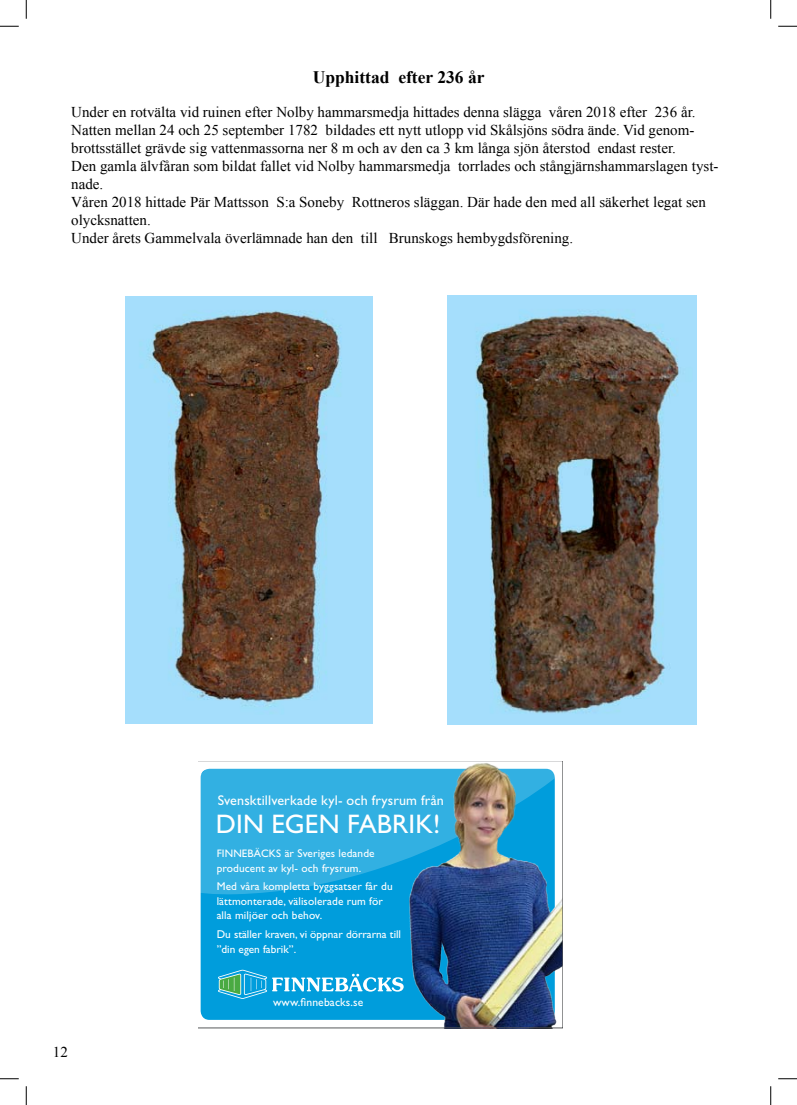
<style>
.page{position:relative;width:797px;height:1105px;background:#fff}
.page>*{position:absolute;margin:0;border:0;box-sizing:border-box;transform-origin:0 0}
.t1{font:26.88px "Gill Sans";letter-spacing:.005em;color:#fff}
.t2{font:700 17.5px "Times New Roman";color:#000}
.t3{font:15px/18px "Times New Roman";color:#000}
.t4{font:14.12px "Gill Sans";letter-spacing:.01em;color:#fff}
.t5{font:11.62px "Gill Sans";letter-spacing:.01em;color:#fff}
.t6{font:11.38px/14.5px "Gill Sans";letter-spacing:.01em;color:#fff}
.s1{font-size:10.88px}
</style>
<div class="page">
<img style="left:198px;top:761px;width:365px;height:267px">
<img style="left:125px;top:296px;width:247px;height:427px">
<img style="left:447px;top:296px;width:249px;height:429px">
<svg style="left:0;top:25px;width:19px;height:2px"></svg>
<svg style="left:778px;top:25px;width:19px;height:2px"></svg>
<svg style="left:0;top:1078px;width:19px;height:1px"></svg>
<svg style="left:778px;top:1078px;width:19px;height:1px"></svg>
<svg style="left:25px;top:0;width:2px;height:19px"></svg>
<svg style="left:25px;top:1086px;width:2px;height:19px"></svg>
<svg style="left:770px;top:0;width:1px;height:19px"></svg>
<svg style="left:770px;top:1086px;width:1px;height:19px"></svg>
<p class="t2" style="left:313px;top:65px;width:173px">Upphittad efter 236 år</p>
<p class="t3" style="left:71px;top:102px;width:648px">Under en rotvälta vid ruinen efter Nolby hammarsmedja hittades denna slägga våren 2018 efter 236 år.<br>Natten mellan 24 och 25 september 1782 bildades ett nytt utlopp vid Skålsjöns södra ände. Vid genom&shy;brottsstället grävde sig vattenmassorna ner 8 m och av den ca 3 km långa sjön återstod endast rester.<br>Den gamla älvfåran som bildat fallet vid Nolby hammarsmedja torrlades och stångjärnshammarslagen tyst&shy;nade.<br>Våren 2018 hittade Pär Mattsson S:a Soneby Rottneros släggan. Där hade den med all säkerhet legat sen olycksnatten.<br>Under årets Gammelvala överlämnade han den till Brunskogs hembygdsförening.</p>
<p class="t4" style="left:218px;top:792px;width:228px">Svensktillverkade kyl- och frysrum från</p>
<h1 class="t1" style="left:216px;top:808px;width:226px">DIN EGEN FABRIK!</h1>
<p class="t6" style="left:217px;top:846px;width:159px"><span class="s1">FINNEBÄCKS</span> är Sveriges ledande producent av kyl- och frysrum.</p>
<p class="t6" style="left:217px;top:879px;width:177px">Med våra kompletta byggsatser får du lättmonterade, välisolerade rum för alla miljöer och behov.</p>
<p class="t6" style="left:217px;top:926px;width:186px;line-height:15.2px">Du ställer kraven, vi öppnar dörrarna till ”din egen fabrik”.</p>
<p class="t3" style="left:53px;top:1043px;width:16px">12</p>
<p class="t5" style="left:273px;top:995px;width:92px">www.finnebacks.se</p>
</div>
